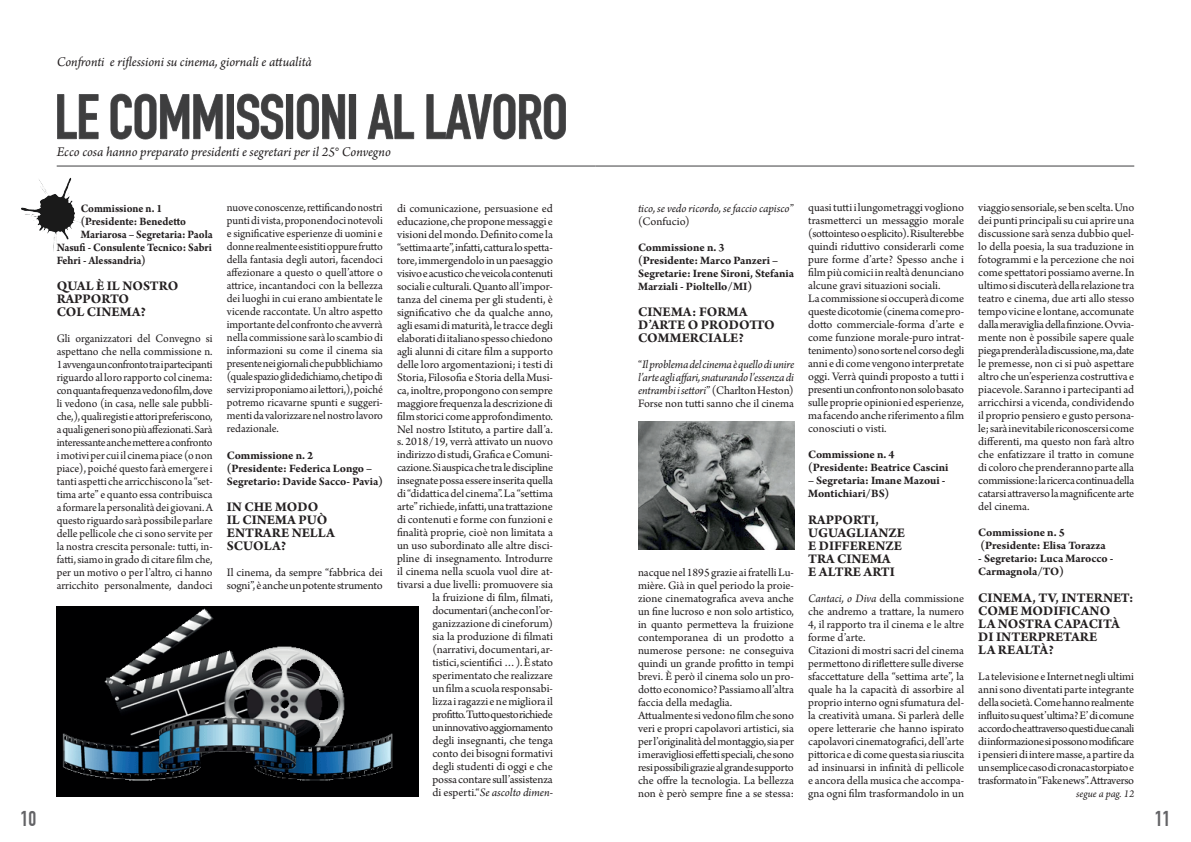
<style>
.page{position:relative;width:1191px;height:842px;background:#fff}
.page>*{position:absolute;margin:0;border:0;box-sizing:border-box;transform-origin:0 0}
.t1{font:700 62px "DIN Condensed";letter-spacing:-.02em;color:#3e3e3f}
.t2{font:700 21px "DIN Condensed";color:#636366}
.t3{font:700 14px/13px "Arno Pro";color:#231f20}
.t4{font:italic 14px "Arno Pro";letter-spacing:-.005em;color:#231f20}
.t5{font:12px/13px "Arno Pro";letter-spacing:-.005em;color:#231f20;text-align:justify}
.t6{font:700 12px/13px "Arno Pro";letter-spacing:-.005em;color:#231f20}
.t7{font:italic 12px/13px "Arno Pro";letter-spacing:-.015em;color:#231f20}
.t8{font:700 12px "Arno Pro";letter-spacing:-.005em;color:#231f20;scale:.94 1}
.t9{font:italic 11px "Arno Pro";letter-spacing:-.005em;color:#231f20}
.s1{font-style:italic}
.s2{font-style:normal}
</style>
<div class="page">
<svg style="left:57px;top:94px;width:42px;height:45px"></svg>
<svg style="left:110px;top:94px;width:113px;height:46px"></svg>
<div style="left:227px;top:95px;width:6px;height:44px;border:1px solid #636366"></div>
<svg style="left:237px;top:94px;width:46px;height:46px"></svg>
<div style="left:286px;top:95px;width:7px;height:44px;border:1px solid #636366"></div>
<svg style="left:297px;top:94px;width:48px;height:46px"></svg>
<div style="left:349px;top:95px;width:7px;height:44px;border:1px solid #636366"></div>
<svg style="left:367px;top:94px;width:47px;height:45px"></svg>
<svg style="left:426px;top:94px;width:140px;height:46px"></svg>
<hr style="left:57px;top:166px;width:538px;height:1px;background:#3e3e3f">
<img style="left:21px;top:178px;width:51px;height:66px">
<hr style="left:595px;top:166px;width:539px;height:1px;background:#3e3e3f">
<img style="left:638px;top:422px;width:156px;height:128px">
<img style="left:57px;top:607px;width:361px;height:190px">
<p class="t4" style="left:57px;top:54px;width:256px">Confronti e riflessioni su cinema, giornali e attualità</p>
<h1 class="t1" style="left:55px;top:81px;width:189px">LE COMMISSIONI</h1>
<h1 class="t1" style="left:368px;top:81px;width:149px">AL LAVORO</h1>
<p class="t4" style="left:57px;top:144px;width:336px">Ecco cosa hanno preparato presidenti e segretari per il 25° Convegno</p>
<p class="t8" style="left:81px;top:201px;width:88px">Commissione n. 1</p>
<p class="t8" style="left:81px;top:214px;width:113px">(Presidente: Benedetto</p>
<p class="t8" style="left:81px;top:227px;width:142px">Mariarosa – Segretaria: Paola</p>
<p class="t8" style="left:57px;top:240px;width:167px">Nasufi - Consulente Tecnico: Sabri</p>
<p class="t8" style="left:57px;top:253px;width:96px">Fehri - Alessandria)</p>
<p class="t3" style="left:57px;top:280px;width:122px">QUAL È IL NOSTRO<br>RAPPORTO<br>COL CINEMA?</p>
<p class="t5" style="left:57px;top:332px;width:158px">Gli organizzatori del Convegno si aspettano che nella commissione n.<br>1 avvenga un confronto tra i partecipanti riguardo al loro rapporto col cinema: con quanta frequenza vedono film, dove li vedono (in casa, nelle sale pubbli&shy;che,), quali registi e attori preferiscono, a quali generi sono più affezionati. Sarà interessante anche mettere a confronto i motivi per cui il cinema piace (o non piace), poiché questo farà emergere i tanti aspetti che arricchiscono la “set&shy;tima arte” e quanto essa contribuisca a formare la personalità dei giovani. A questo riguardo sarà possibile parlare delle pellicole che ci sono servite per la nostra crescita personale: tutti, in&shy;fatti, siamo in grado di citare film che, per un motivo o per l’altro, ci hanno arricchito personalmente, dandoci</p>
<p class="t5" style="left:227px;top:202px;width:158px">nuove conoscenze, rettificando nostri punti di vista, proponendoci notevoli e significative esperienze di uomini e donne realmente esistiti oppure frutto della fantasia degli autori, facendoci affezionare a questo o quell’attore o attrice, incantandoci con la bellezza dei luoghi in cui erano ambientate le vicende raccontate. Un altro aspetto importante del confronto che avverrà nella commissione sarà lo scambio di informazioni su come il cinema sia presente nei giornali che pubblichiamo (quale spazio gli dedichiamo, che tipo di servizi proponiamo ai lettori,), poiché potremo ricavarne spunti e suggeri&shy;menti da valorizzare nel nostro lavoro redazionale.</p>
<p class="t6" style="left:227px;top:449px;width:157px">Commissione n. 2<br>(Presidente: Federica Longo –<br>Segretario: Davide Sacco- Pavia)</p>
<p class="t3" style="left:227px;top:501px;width:110px">IN CHE MODO<br>IL CINEMA PUÒ<br>ENTRARE NELLA<br>SCUOLA?</p>
<p class="t5" style="left:227px;top:566px;width:157px">Il cinema, da sempre “fabbrica dei sogni”, è anche un potente strumento</p>
<p class="t5" style="left:397px;top:202px;width:158px;text-align:right">di comunicazione, persuasione ed educazione, che propone messaggi e visioni del mondo. Definito come la “settima arte”, infatti, cattura lo spetta&shy;tore, immergendolo in un paesaggio visivo e acustico che veicola contenuti sociali e culturali. Quanto all’impor&shy;tanza del cinema per gli studenti, è significativo che da qualche anno, agli esami di maturità, le tracce degli elaborati di italiano spesso chiedono agli alunni di citare film a supporto delle loro argomentazioni; i testi di Storia, Filosofia e Storia della Musi&shy;ca, inoltre, propongono con sempre maggiore frequenza la descrizione di film storici come approfondimento.<br>Nel nostro Istituto, a partire dall’a. s. 2018/19, verrà attivato un nuovo indirizzo di studi, Grafica e Comuni&shy;cazione. Si auspica che tra le discipline insegnate possa essere inserita quella di “didattica del cinema”. La “settima arte” richiede, infatti, una trattazione di contenuti e forme con funzioni e finalità proprie, cioè non limitata a un uso subordinato alle altre disci&shy;pline di insegnamento. Introdurre il cinema nella scuola vuol dire at&shy;tivarsi a due livelli: promuovere sia la fruizione di film, filmati, documentari (anche con l’or&shy;ganizzazione di cineforum)<br>sia la produzione di filmati (narrativi, documentari, ar-<br>tistici, scientifici …). È stato sperimentato che realizzare<br>un film a scuola responsabi-<br>lizza i ragazzi e ne migliora il profitto. Tutto questo richiede<br>un innovativo aggiornamento<br>degli insegnanti, che tenga<br>conto dei bisogni formativi<br>degli studenti di oggi e che<br>possa contare sull’assistenza<br>di esperti.“<span class="s1">Se ascolto dimen-</span></p>
<p class="t7" style="left:638px;top:202px;width:157px">tico, se vedo ricordo, se faccio capisco<span class="s2">” (Confucio)</span></p>
<p class="t6" style="left:638px;top:241px;width:157px">Commissione n. 3<br>(Presidente: Marco Panzeri –<br>Segretarie: Irene Sironi, Stefania<br>Marziali - Pioltello/MI)</p>
<p class="t3" style="left:638px;top:306px;width:111px;text-align:justify">CINEMA: FORMA D’ARTE O PRODOTTO COMMERCIALE ?</p>
<p class="t7" style="left:638px;top:358px;width:158px;text-align:justify"><span class="s2">“</span>Il problema del cinema è quello di unire l’arte agli affari, snaturando l’essenza di entrambi i settori<span class="s2">” (Charlton Heston)<br>Forse non tutti sanno che il cinema</span></p>
<p class="t5" style="left:638px;top:566px;width:158px;text-align:left">nacque nel 1895 grazie ai fratelli Lu&shy;mière. Già in quel periodo la proie&shy;zione cinematografica aveva anche un fine lucroso e non solo artistico, in quanto permetteva la fruizione contemporanea di un prodotto a numerose persone: ne conseguiva quindi un grande profitto in tempi brevi. È però il cinema solo un pro&shy;dotto economico? Passiamo all’altra faccia della medaglia.<br>Attualmente si vedono film che sono veri e propri capolavori artistici, sia per l’originalità del montaggio, sia per i meravigliosi effetti speciali, che sono resi possibili grazie al grande supporto che offre la tecnologia. La bellezza non è però sempre fine a se stessa:</p>
<p class="t5" style="left:808px;top:202px;width:158px;text-align:left">quasi tutti i lungometraggi vogliono trasmetterci un messaggio morale (sottointeso o esplicito). Risulterebbe quindi riduttivo considerarli come pure forme d’arte? Spesso anche i film più comici in realtà denunciano alcune gravi situazioni sociali.<br>La commissione si occuperà di come queste dicotomie (cinema come pro&shy;dotto commerciale-forma d’arte e come funzione morale-puro intrat&shy;tenimento) sono sorte nel corso degli anni e di come vengono interpretate oggi. Verrà quindi proposto a tutti i presenti un confronto non solo basato sulle proprie opinioni ed esperienze, ma facendo anche riferimento a film conosciuti o visti.</p>
<p class="t6" style="left:808px;top:449px;width:142px">Commissione n. 4 (Presidente: Beatrice Cascini</p>
<p class="t6" style="left:808px;top:475px;width:139px">– Segretaria: Imane Mazoui -<br>Montichiari/BS)</p>
<p class="t3" style="left:808px;top:514px;width:98px">RAPPORTI,<br>UGUAGLIANZE<br>E DIFFERENZE<br>TRA CINEMA<br>E ALTRE ARTI</p>
<p class="t5" style="left:808px;top:592px;width:158px;text-align:left"><span class="s1">Cantaci, o Diva</span> della commissione che andremo a trattare, la numero 4, il rapporto tra il cinema e le altre forme d’arte.<br>Citazioni di mostri sacri del cinema permettono di riflettere sulle diverse sfaccettature della “settima arte”, la quale ha la capacità di assorbire al proprio interno ogni sfumatura del&shy;la creatività umana. Si parlerà delle opere letterarie che hanno ispirato capolavori cinematografici, dell’arte pittorica e di come questa sia riuscita ad insinuarsi in infinità di pellicole e ancora della musica che accompa&shy;gna ogni film trasformandolo in un</p>
<p class="t5" style="left:978px;top:202px;width:158px">viaggio sensoriale, se ben scelta. Uno dei punti principali su cui aprire una discussione sarà senza dubbio quel&shy;lo della poesia, la sua traduzione in fotogrammi e la percezione che noi come spettatori possiamo averne. In ultimo si discuterà della relazione tra teatro e cinema, due arti allo stesso tempo vicine e lontane, accomunate dalla meraviglia della finzione. Ovvia&shy;mente non è possibile sapere quale piega prenderà la discussione, ma, date le premesse, non ci si può aspettare altro che un’esperienza costruttiva e piacevole. Saranno i partecipanti ad arricchirsi a vicenda, condividendo il proprio pensiero e gusto persona&shy;le; sarà inevitabile riconoscersi come differenti, ma questo non farà altro che enfatizzare il tratto in comune di coloro che prenderanno parte alla commissione: la ricerca continua della catarsi attraverso la magnificente arte del cinema.</p>
<p class="t6" style="left:978px;top:527px;width:129px">Commissione n. 5 (Presidente: Elisa Torazza</p>
<p class="t6" style="left:978px;top:553px;width:137px">- Segretario: Luca Marocco -<br>Carmagnola/TO)</p>
<p class="t3" style="left:978px;top:592px;width:157px">CINEMA, TV, INTERNET:<br>COME MODIFICANO<br>LA NOSTRA CAPACITÀ<br>DI INTERPRETARE<br>LA REALTÀ?</p>
<p class="t5" style="left:978px;top:670px;width:158px">La televisione e Internet negli ultimi anni sono diventati parte integrante della società. Come hanno realmente influito su quest’ultima? E’ di comune accordo che attraverso questi due canali di informazione si possono modificare i pensieri di intere masse, a partire da un semplice caso di cronaca storpiato e trasformato in “Fake news”. Attraverso</p>
<p class="t9" style="left:1076px;top:788px;width:60px">segue a pag. 12</p>
<h2 class="t2" style="left:21px;top:806px;width:17px">10</h2>
<h2 class="t2" style="left:1154px;top:806px;width:17px">11</h2>
</div>
